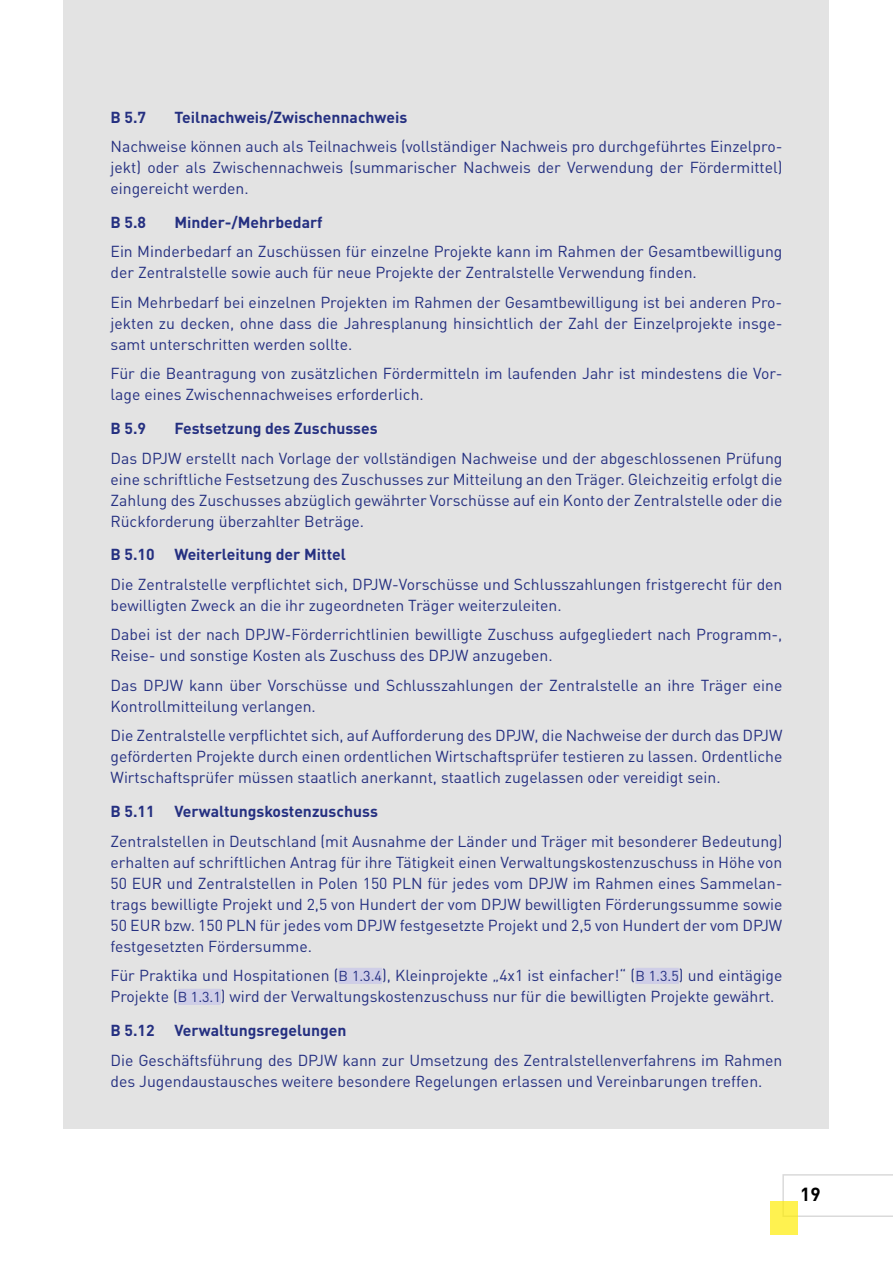
<style>
.page{position:relative;width:893px;height:1263px;background:#fff}
.page>*{position:absolute;margin:0;border:0;box-sizing:border-box;transform-origin:0 0}
.t1{font:700 18.75px "DIN Pro";color:#000}
.t2{font:15.75px/21px "DIN Pro";color:#253081}
.t3{font:700 15.75px "DIN Pro";color:#253081}
.s1{font-size:14.25px}
</style>
<div class="page">
<svg style="left:782px;top:1174px;width:111px;height:43px"></svg>
<div style="left:770px;top:1201px;width:27px;height:33px;background:#fff250"></div>
<div style="left:64px;top:0;width:765px;height:1129px;background:#e3e3e3"></div>
<div style="left:339px;top:968px;width:43px;height:16px;background:#cfcee7"></div>
<div style="left:635px;top:968px;width:44px;height:16px;background:#cfcee7"></div>
<div style="left:178px;top:989px;width:43px;height:16px;background:#cfcee7"></div>
<p class="t3" style="left:111px;top:105px;width:37px">B 5.7</p>
<p class="t3" style="left:174px;top:105px;width:235px">Teilnachweis/Zwischennachweis</p>
<p class="t2" style="left:111px;top:135px;width:673px;text-align:justify">Nachweise können auch als Teilnachweis (vollständiger Nachweis pro durchgeführtes Einzelpro&shy;jekt) oder als Zwischennachweis (summarischer Nachweis der Verwendung der Fördermittel) eingereicht werden.</p>
<p class="t3" style="left:111px;top:210px;width:37px">B 5.8</p>
<p class="t3" style="left:174px;top:210px;width:150px">Minder-/Mehrbedarf</p>
<p class="t2" style="left:111px;top:240px;width:673px">Ein Minderbedarf an Zuschüssen für einzelne Projekte kann im Rahmen der Gesamtbewilligung der Zentralstelle sowie auch für neue Projekte der Zentralstelle Verwendung finden.</p>
<p class="t2" style="left:111px;top:291px;width:673px;text-align:justify">Ein Mehrbedarf bei einzelnen Projekten im Rahmen der Gesamtbewilligung ist bei anderen Pro&shy;jekten zu decken, ohne dass die Jahresplanung hinsichtlich der Zahl der Einzelprojekte insge&shy;samt unterschritten werden sollte.</p>
<p class="t2" style="left:111px;top:362px;width:673px">Für die Beantragung von zusätzlichen Fördermitteln im laufenden Jahr ist mindestens die Vor&shy;lage eines Zwischennachweises erforderlich.</p>
<p class="t3" style="left:111px;top:416px;width:37px">B 5.9</p>
<p class="t3" style="left:174px;top:416px;width:205px">Festsetzung des Zuschusses</p>
<p class="t2" style="left:111px;top:446px;width:673px;text-align:justify">Das DPJW erstellt nach Vorlage der vollständigen Nachweise und der abgeschlossenen Prüfung eine schriftliche Festsetzung des Zuschusses zur Mitteilung an den Träger. Gleichzeitig erfolgt die Zahlung des Zuschusses abzüglich gewährter Vorschüsse auf ein Konto der Zentralstelle oder die Rückforderung überzahlter Beträge.</p>
<p class="t3" style="left:111px;top:542px;width:237px">B 5.10 Weiterleitung der Mittel</p>
<p class="t2" style="left:111px;top:573px;width:673px">Die Zentralstelle verpflichtet sich, DPJW-Vorschüsse und Schlusszahlungen fristgerecht für den bewilligten Zweck an die ihr zugeordneten Träger weiterzuleiten.</p>
<p class="t2" style="left:111px;top:623px;width:673px">Dabei ist der nach DPJW-Förderrichtlinien bewilligte Zuschuss aufgegliedert nach Programm-,<br>Reise- und sonstige Kosten als Zuschuss des DPJW anzugeben.</p>
<p class="t2" style="left:111px;top:674px;width:673px">Das DPJW kann über Vorschüsse und Schlusszahlungen der Zentralstelle an ihre Träger eine<br>Kontrollmitteilung verlangen.</p>
<p class="t2" style="left:111px;top:724px;width:673px;text-align:justify">Die Zentralstelle verpflichtet sich, auf Aufforderung des DPJW, die Nachweise der durch das DPJW geförderten Projekte durch einen ordentlichen Wirtschaftsprüfer testieren zu lassen. Ordentliche Wirtschaftsprüfer müssen staatlich anerkannt, staatlich zugelassen oder vereidigt sein.</p>
<p class="t3" style="left:111px;top:799px;width:269px">B 5.11 Verwaltungskostenzuschuss</p>
<p class="t2" style="left:111px;top:829px;width:673px;text-align:justify">Zentralstellen in Deutschland (mit Ausnahme der Länder und Träger mit besonderer Bedeutung) erhalten auf schriftlichen Antrag für ihre Tätigkeit einen Verwaltungskostenzuschuss in Höhe von 50 EUR und Zentralstellen in Polen 150 PLN für jedes vom DPJW im Rahmen eines Sammelan&shy;trags bewilligte Projekt und 2,5 von Hundert der vom DPJW bewilligten Förderungssumme sowie 50 EUR bzw. 150 PLN für jedes vom DPJW festgesetzte Projekt und 2,5 von Hundert der vom DPJW festgesetzten Fördersumme.</p>
<p class="t2" style="left:111px;top:964px;width:673px">Für Praktika und Hospitationen (<span class="s1">B 1.3.4</span>), Kleinprojekte „4x1 ist einfacher!“ (<span class="s1">B 1.3.5</span>) und eintägige<br>Projekte (<span class="s1">B 1.3.1</span>) wird der Verwaltungskostenzuschuss nur für die bewilligten Projekte gewährt.</p>
<p class="t3" style="left:111px;top:1018px;width:238px">B 5.12 Verwaltungsregelungen</p>
<p class="t2" style="left:111px;top:1048px;width:673px">Die Geschäftsführung des DPJW kann zur Umsetzung des Zentralstellenverfahrens im Rahmen des Jugendaustausches weitere besondere Regelungen erlassen und Vereinbarungen treffen.</p>
<p class="t1" style="left:800px;top:1179px;width:22px">19</p>
</div>
